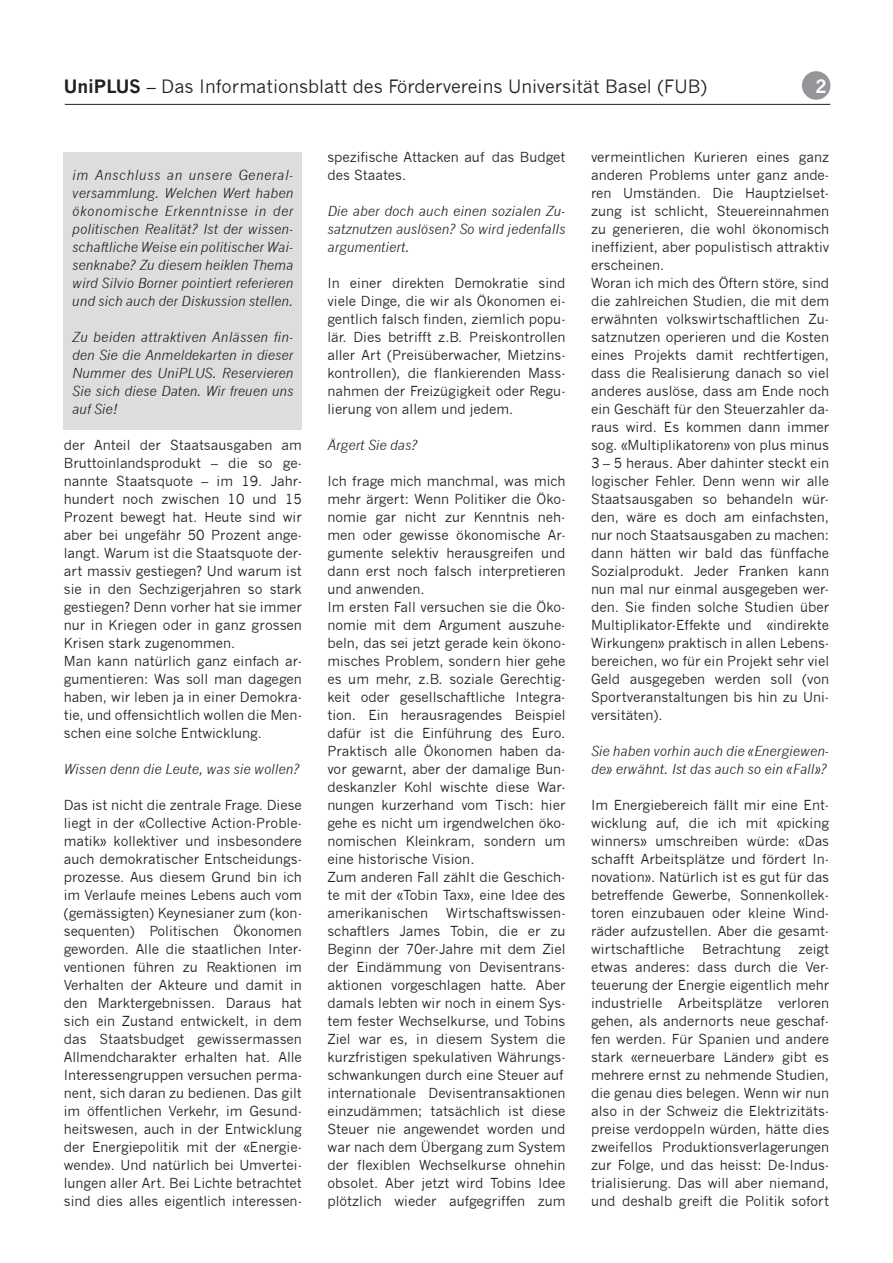
<style>
.page{position:relative;width:893px;height:1263px;background:#fff}
.page>*{position:absolute;margin:0;border:0;box-sizing:border-box;transform-origin:0 0}
.t1{font:18px "News Gothic";color:#231f20}
.t2{font:700 18px "News Gothic";color:#fff}
.t3{font:13.5px/18px "News Gothic";color:#231f20}
.t4{font:italic 13.5px/18px "News Gothic";color:#231f20;text-align:justify}
.s1{font-weight:700}
</style>
<div class="page">
<div style="left:802px;top:71px;width:28px;height:29px;background:#939598;border-radius:50%"></div>
<hr style="left:65px;top:104px;width:765px;height:1px;background:#231f20">
<div style="left:64px;top:152px;width:238px;height:277px;background:#dcdddf"></div>
<h1 class="t1" style="left:64px;top:76px;width:645px"><span class="s1">UniPLUS</span> – Das Informationsblatt des Fördervereins Universität Basel (FUB)</h1>
<h1 class="t2" style="left:816px;top:76px;width:13px">2</h1>
<p class="t4" style="left:72px;top:166px;width:223px">im Anschluss an unsere General&shy;versammlung. Welchen Wert haben ökonomische Erkenntnisse in der politischen Realität? Ist der wissen&shy;schaftliche Weise ein politischer Wai&shy;senknabe? Zu diesem heiklen Thema wird Silvio Borner pointiert referieren und sich auch der Diskussion stellen.</p>
<p class="t4" style="left:72px;top:328px;width:223px">Zu beiden attraktiven Anlässen fin&shy;den Sie die Anmeldekarten in dieser Nummer des UniPLUS. Reservieren Sie sich diese Daten. Wir freuen uns auf Sie!</p>
<p class="t3" style="left:64px;top:436px;width:240px">der Anteil der Staatsausgaben am Bruttoinlandsprodukt – die so ge&shy;nannte Staatsquote – im 19. Jahr&shy;hundert noch zwischen 10 und 15<br>Prozent bewegt hat. Heute sind wir aber bei ungefähr 50 Prozent ange&shy;langt. Warum ist die Staatsquote der&shy;art massiv gestiegen? Und warum ist sie in den Sechzigerjahren so stark gestiegen? Denn vorher hat sie immer nur in Kriegen oder in ganz grossen Krisen stark zugenommen.<br>Man kann natürlich ganz einfach ar&shy;gumentieren: Was soll man dagegen haben, wir leben ja in einer Demokra&shy;tie, und offensichtlich wollen die Men&shy;schen eine solche Entwicklung.</p>
<p class="t4" style="left:64px;top:760px;width:238px">Wissen denn die Leute, was sie wollen?</p>
<p class="t3" style="left:64px;top:796px;width:240px;text-align:justify">Das ist nicht die zentrale Frage. Diese liegt in der «Collective Action-Proble&shy;matik» kollektiver und insbesondere auch demokratischer Entscheidungs&shy;prozesse. Aus diesem Grund bin ich im Verlaufe meines Lebens auch vom (gemässigten) Keynesianer zum (kon&shy;sequenten) Politischen Ökonomen geworden. Alle die staatlichen Inter&shy;ventionen führen zu Reaktionen im Verhalten der Akteure und damit in den Marktergebnissen. Daraus hat sich ein Zustand entwickelt, in dem das Staatsbudget gewissermassen Allmendcharakter erhalten hat. Alle Interessengruppen versuchen perma&shy;nent, sich daran zu bedienen. Das gilt im öffentlichen Verkehr, im Gesund&shy;heitswesen, auch in der Entwicklung der Energiepolitik mit der «Energie&shy;wende». Und natürlich bei Umvertei&shy;lungen aller Art. Bei Lichte betrachtet sind dies alles eigentlich interessen-</p>
<p class="t3" style="left:327px;top:148px;width:240px">spezifische Attacken auf das Budget des Staates.</p>
<p class="t4" style="left:327px;top:202px;width:240px">Die aber doch auch einen sozialen Zu&shy;satznutzen auslösen? So wird jedenfalls argumentiert.</p>
<p class="t3" style="left:327px;top:274px;width:240px;text-align:justify">In einer direkten Demokratie sind viele Dinge, die wir als Ökonomen ei&shy;gentlich falsch finden, ziemlich popu&shy;lär. Dies betrifft z.B. Preiskontrollen aller Art (Preisüberwacher, Mietzins&shy;kontrollen), die flankierenden Mass&shy;nahmen der Freizügigkeit oder Regu&shy;lierung von allem und jedem.</p>
<p class="t4" style="left:327px;top:436px;width:92px">Ärgert Sie das?</p>
<p class="t3" style="left:327px;top:472px;width:240px">Ich frage mich manchmal, was mich mehr ärgert: Wenn Politiker die Öko&shy;nomie gar nicht zur Kenntnis neh&shy;men oder gewisse ökonomische Ar&shy;gumente selektiv herausgreifen und dann erst noch falsch interpretieren und anwenden.<br>Im ersten Fall versuchen sie die Öko&shy;nomie mit dem Argument auszuhe&shy;beln, das sei jetzt gerade kein ökono&shy;misches Problem, sondern hier gehe es um mehr, z.B. soziale Gerechtig&shy;keit oder gesellschaftliche Integra&shy;tion. Ein herausragendes Beispiel dafür ist die Einführung des Euro.<br>Praktisch alle Ökonomen haben da&shy;vor gewarnt, aber der damalige Bun&shy;deskanzler Kohl wischte diese War&shy;nungen kurzerhand vom Tisch: hier gehe es nicht um irgendwelchen öko&shy;nomischen Kleinkram, sondern um eine historische Vision.<br>Zum anderen Fall zählt die Geschich&shy;te mit der «Tobin Tax», eine Idee des amerikanischen</p>
<p class="t3" style="left:327px;top:904px;width:240px;text-indent:119px">Wirtschaftswissen&shy;schaftlers James Tobin, die er zu Beginn der 70er-Jahre mit dem Ziel der Eindämmung von Devisentrans&shy;aktionen vorgeschlagen hatte. Aber damals lebten wir noch in einem Sys&shy;tem fester Wechselkurse, und Tobins Ziel war es, in diesem System die kurzfristigen spekulativen Währungs&shy;schwankungen durch eine Steuer auf internationale Devisentransaktionen einzudämmen; tatsächlich ist diese Steuer nie angewendet worden und war nach dem Übergang zum System der flexiblen Wechselkurse ohnehin obsolet. Aber jetzt wird Tobins Idee plötzlich wieder aufgegriffen zum</p>
<p class="t3" style="left:591px;top:148px;width:240px">vermeintlichen Kurieren eines ganz anderen Problems unter ganz ande&shy;ren Umständen. Die Hauptzielset&shy;zung ist schlicht, Steuereinnahmen zu generieren, die wohl ökonomisch ineffizient, aber populistisch attraktiv erscheinen.<br>Woran ich mich des Öftern störe, sind die zahlreichen Studien, die mit dem erwähnten volkswirtschaftlichen Zu&shy;satznutzen operieren und die Kosten eines Projekts damit rechtfertigen, dass die Realisierung danach so viel anderes auslöse, dass am Ende noch ein Geschäft für den Steuerzahler da&shy;raus wird. Es kommen dann immer sog. «Multiplikatoren» von plus minus 3 – 5 heraus. Aber dahinter steckt ein logischer Fehler. Denn wenn wir alle Staatsausgaben so behandeln wür&shy;den, wäre es doch am einfachsten, nur noch Staatsausgaben zu machen: dann hätten wir bald das fünffache Sozialprodukt. Jeder Franken kann nun mal nur einmal ausgegeben wer&shy;den. Sie finden solche Studien über Multiplikator-Effekte und «indirekte Wirkungen» praktisch in allen Lebens&shy;bereichen, wo für ein Projekt sehr viel Geld ausgegeben werden soll (von Sportveranstaltungen bis hin zu Uni&shy;versitäten).</p>
<p class="t4" style="left:591px;top:742px;width:240px">Sie haben vorhin auch die «Energiewen&shy;de» erwähnt. Ist das auch so ein «Fall»?</p>
<p class="t3" style="left:591px;top:796px;width:240px;text-align:justify">Im Energiebereich fällt mir eine Ent&shy;wicklung auf, die ich mit «picking winners» umschreiben würde: «Das schafft Arbeitsplätze und fördert In&shy;novation». Natürlich ist es gut für das betreffende Gewerbe, Sonnenkollek&shy;toren einzubauen oder kleine Wind&shy;räder aufzustellen. Aber die gesamt&shy;wirtschaftliche</p>
<p class="t3" style="left:702px;top:940px;width:80px">Betrachtung</p>
<p class="t3" style="left:591px;top:940px;width:240px;text-align:justify;text-indent:207px">zeigt etwas anderes: dass durch die Ver&shy;teuerung der Energie eigentlich mehr industrielle Arbeitsplätze verloren gehen, als andernorts neue geschaf&shy;fen werden. Für Spanien und andere stark «erneuerbare Länder» gibt es mehrere ernst zu nehmende Studien, die genau dies belegen. Wenn wir nun also in der Schweiz die Elektrizitäts&shy;preise verdoppeln würden, hätte dies zweifellos Produktionsverlagerungen zur Folge, und das heisst: De-Indus&shy;trialisierung. Das will aber niemand, und deshalb greift die Politik sofort</p>
</div>
